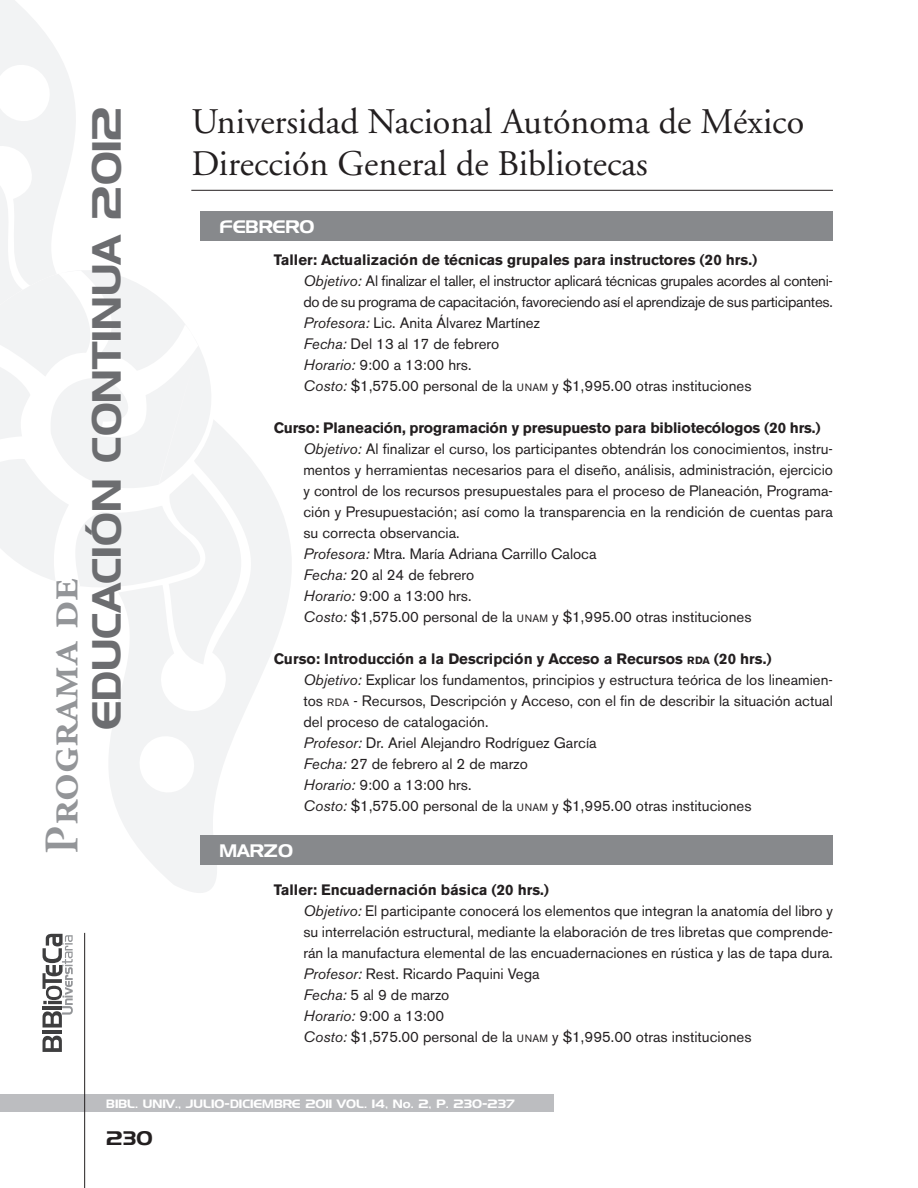
<style>
.page{position:relative;width:918px;height:1188px;background:#fff}
.page>*{position:absolute;margin:0;border:0;box-sizing:border-box;transform-origin:0 0}
.t1{font:48px "Adobe Garamond Semibold SC";color:#939598}
.t2{font:40.5px "Denmark";color:#6c6d70}
.t3{font:36px/42px "Adobe Garamond";color:#231f20}
.t4{font:19.5px "Denmark";color:#231f20}
.NOTICIAS_-_cabeza{font:18px "Denmark";color:#fff}
.CUERPO_-_Educ_Contin{font:15px/21px "Akzidenz Grotesk BE";color:#231f20;text-align:justify}
.Subtitulo_1{font:700 15px "Akzidenz Grotesk BE";color:#231f20}
.CUERPO_-_Educ_Contin-2{font:15px/21px "Akzidenz Grotesk BE";letter-spacing:-.02em;color:#231f20}
.Identificador_izquie{font:12px "Denmark";color:#fff}
.s1{font-style:italic}
.s2{font-size:10.5px}
</style>
<div class="page">
<svg style="left:0;top:0;width:76px;height:248px;fill:#f2f3f4"></svg>
<svg style="left:109px;top:428px;width:157px;height:465px;fill:#f2f3f4"></svg>
<svg style="left:164px;top:473px;width:127px;height:192px"></svg>
<svg style="left:0;top:248px;width:222px;height:343px;fill:#f2f3f4"></svg>
<svg style="left:43px;top:1036px;width:19px;height:16px"></svg>
<hr style="left:43px;top:1030px;width:19px;height:4px;background:#3e3e3f">
<svg style="left:43px;top:934px;width:30px;height:94px"></svg>
<hr style="left:191px;top:190px;width:642px;height:1px;background:#231f20">
<div style="left:0;top:1094px;width:554px;height:17px;background:#bcbdc0"></div>
<hr style="left:84px;top:933px;width:1px;height:255px;background:#231f20">
<div style="left:201px;top:211px;width:632px;height:30px;background:#87898c"></div>
<div style="left:201px;top:835px;width:632px;height:30px;background:#87898c"></div>
<h2 class="t2" style="left:82px;top:730px;width:626px;rotate:-90deg">EDUCACIÓN CONTINUA 2012</h2>
<h3 class="t3" style="left:191px;top:101px;width:614px">Universidad Nacional Autónoma de México<br>Dirección General de Bibliotecas</h3>
<p class="NOTICIAS_-_cabeza" style="left:219px;top:216px;width:96px">FEBRERO</p>
<p class="Subtitulo_1" style="left:274px;top:251px;width:485px">Taller: Actualización de técnicas grupales para instructores (20 hrs.)</p>
<p class="CUERPO_-_Educ_Contin-2" style="left:303px;top:270px;width:531px"><span class="s1">Objetivo:</span> Al finalizar el taller, el instructor aplicará técnicas grupales acordes al conteni&shy;do de su programa de capacitación, favoreciendo así el aprendizaje de sus participantes.</p>
<p class="CUERPO_-_Educ_Contin" style="left:303px;top:312px;width:238px"><span class="s1">Profesora:</span> Lic. Anita Álvarez Martínez</p>
<p class="CUERPO_-_Educ_Contin" style="left:303px;top:333px;width:197px"><span class="s1">Fecha:</span> Del 13 al 17 de febrero</p>
<p class="CUERPO_-_Educ_Contin" style="left:303px;top:354px;width:170px"><span class="s1">Horario:</span> 9:00 a 13:00 hrs.</p>
<p class="CUERPO_-_Educ_Contin" style="left:303px;top:375px;width:450px"><span class="s1">Costo:</span> $1,575.00 personal de la <span class="s2">UNAM</span> y $1,995.00 otras instituciones</p>
<p class="Subtitulo_1" style="left:274px;top:419px;width:549px">Curso: Planeación, programación y presupuesto para bibliotecólogos (20 hrs.)</p>
<p class="CUERPO_-_Educ_Contin" style="left:303px;top:438px;width:531px"><span class="s1">Objetivo:</span> Al finalizar el curso, los participantes obtendrán los conocimientos, instru&shy;mentos y herramientas necesarios para el diseño, análisis, administración, ejercicio y control de los recursos presupuestales para el proceso de Planeación, Programa&shy;ción y Presupuestación; así como la transparencia en la rendición de cuentas para su correcta observancia.</p>
<p class="CUERPO_-_Educ_Contin" style="left:303px;top:543px;width:295px"><span class="s1">Profesora:</span> Mtra. María Adriana Carrillo Caloca</p>
<p class="CUERPO_-_Educ_Contin" style="left:303px;top:564px;width:172px"><span class="s1">Fecha:</span> 20 al 24 de febrero</p>
<p class="CUERPO_-_Educ_Contin" style="left:303px;top:585px;width:170px"><span class="s1">Horario:</span> 9:00 a 13:00 hrs.</p>
<p class="CUERPO_-_Educ_Contin" style="left:303px;top:606px;width:450px"><span class="s1">Costo:</span> $1,575.00 personal de la <span class="s2">UNAM</span> y $1,995.00 otras instituciones</p>
<p class="Subtitulo_1" style="left:274px;top:650px;width:500px">Curso: Introducción a la Descripción y Acceso a Recursos <span class="s2">rda</span> (20 hrs.)</p>
<p class="CUERPO_-_Educ_Contin" style="left:303px;top:669px;width:531px"><span class="s1">Objetivo:</span> Explicar los fundamentos, principios y estructura teórica de los lineamien&shy;tos <span class="s2">RDA</span> - Recursos, Descripción y Acceso, con el fin de describir la situación actual del proceso de catalogación.</p>
<p class="CUERPO_-_Educ_Contin" style="left:303px;top:732px;width:295px"><span class="s1">Profesor:</span> Dr. Ariel Alejandro Rodríguez García</p>
<p class="CUERPO_-_Educ_Contin" style="left:303px;top:753px;width:226px"><span class="s1">Fecha:</span> 27 de febrero al 2 de marzo</p>
<p class="CUERPO_-_Educ_Contin" style="left:303px;top:774px;width:170px"><span class="s1">Horario:</span> 9:00 a 13:00 hrs.</p>
<p class="CUERPO_-_Educ_Contin" style="left:303px;top:795px;width:450px"><span class="s1">Costo:</span> $1,575.00 personal de la <span class="s2">UNAM</span> y $1,995.00 otras instituciones</p>
<h1 class="t1" style="left:36px;top:854px;width:277px;rotate:-90deg">Programa de</h1>
<p class="NOTICIAS_-_cabeza" style="left:219px;top:840px;width:75px">MARZO</p>
<p class="Subtitulo_1" style="left:274px;top:881px;width:277px">Taller: Encuadernación básica (20 hrs.)</p>
<p class="CUERPO_-_Educ_Contin" style="left:303px;top:900px;width:531px"><span class="s1">Objetivo:</span> El participante conocerá los elementos que integran la anatomía del libro y su interrelación estructural, mediante la elaboración de tres libretas que comprende&shy;rán la manufactura elemental de las encuadernaciones en rústica y las de tapa dura.</p>
<p class="CUERPO_-_Educ_Contin" style="left:303px;top:963px;width:238px"><span class="s1">Profesor:</span> Rest. Ricardo Paquini Vega</p>
<p class="CUERPO_-_Educ_Contin" style="left:303px;top:984px;width:147px"><span class="s1">Fecha:</span> 5 al 9 de marzo</p>
<p class="CUERPO_-_Educ_Contin" style="left:303px;top:1005px;width:142px"><span class="s1">Horario:</span> 9:00 a 13:00</p>
<p class="CUERPO_-_Educ_Contin" style="left:303px;top:1026px;width:450px"><span class="s1">Costo:</span> $1,575.00 personal de la <span class="s2">UNAM</span> y $1,995.00 otras instituciones</p>
<p class="Identificador_izquie" style="left:106px;top:1096px;width:410px">BIBL. UNIV., JULIO-DICIEMBRE 2011 VOL. 14, No. 2, P. 230-237</p>
<p class="t4" style="left:106px;top:1127px;width:48px">230</p>
</div>
